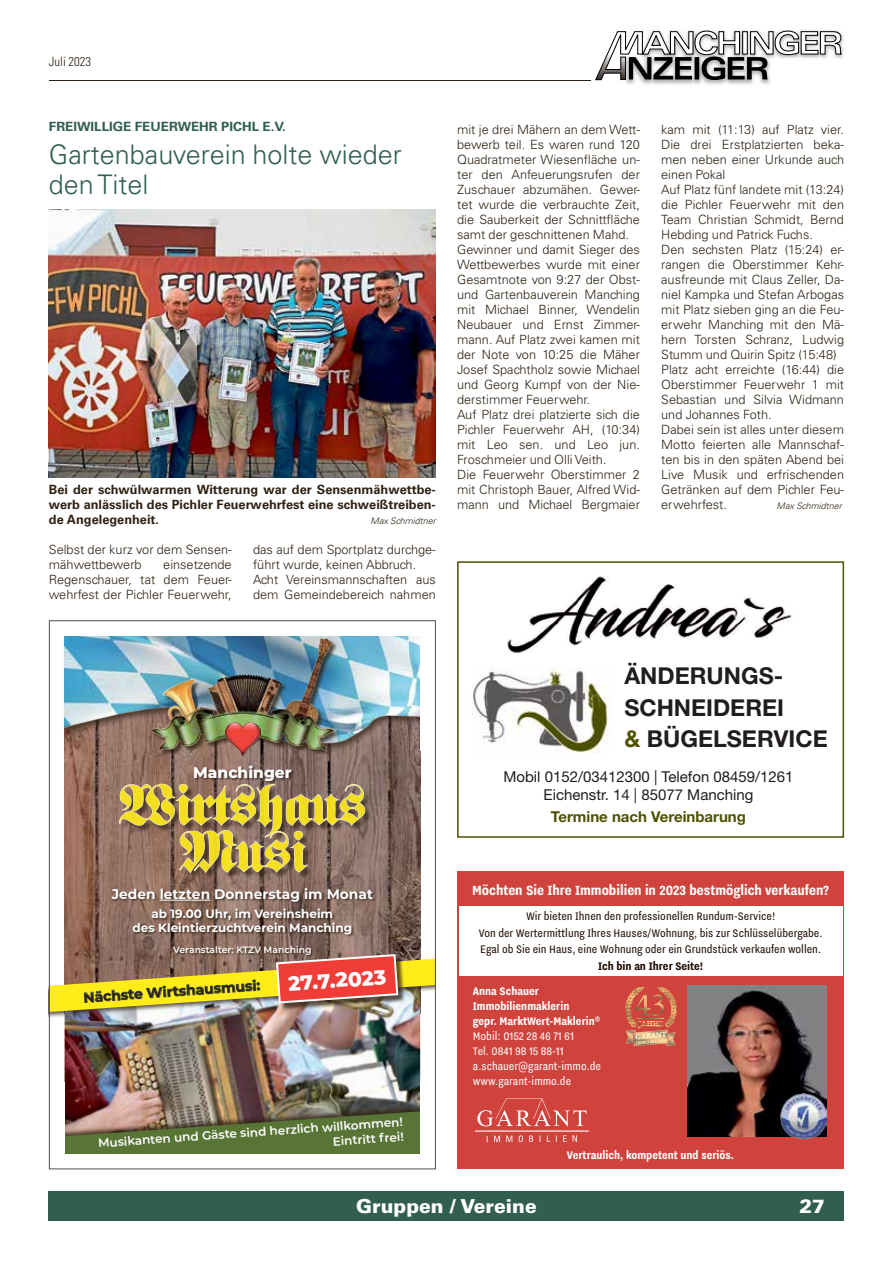
<style>
.page{position:relative;width:893px;height:1263px;background:#fff}
.page>*{position:absolute;margin:0;border:0;box-sizing:border-box;transform-origin:0 0}
.t1{font:54.75px/47px "Manorly";color:#ffec18;text-align:center}
.t2{font:300 27px/30px "Univers LT Std";color:#315e50}
.t3{font:700 23.25px/31.5px "Helvetica Neue LT Std";color:#211d1e}
.t4{font:800 20.4px "Montserrat";color:#fff}
.t5{font:900 19.2px "Univers LT Std";color:#fff}
.t6{font:700 16.5px "Nitti Grotesk Cond";color:#fff}
.t7{font:800 15.45px "Montserrat";color:#fff}
.t8{font:15px/18px "Helvetica Neue LT Std";color:#211d1e;text-align:center}
.t9{font:700 15px "Helvetica Neue LT Std";color:#4e5100}
.t10{font:700 13.8px "Montserrat";color:#fff}
.t11{font:700 13.8px "Montserrat";color:#2e2113}
.t12{font:13.5px/16.4px "Nitti Grotesk Cond";color:#1f0c00;text-align:center}
.t13{font:13.5px/15px "Nitti Grotesk Cond";color:#fff}
.t14{font:700 13.5px "Nitti Grotesk Cond";color:#fff}
.t15{font:700 13.5px "Nitti Grotesk Cond";color:#1f0c00}
.t16{font:300 12.75px/15px "Univers LT Std";color:#2e2113}
.t17{font:700 12.75px/15px "Univers LT Std";color:#2e2113;text-align:justify}
.t18{font:700 12.75px "Univers LT Std";color:#315e50;scale:1.05 1}
.t19{font:300 condensed 12.75px "Univers LT Std";color:#2e2113}
.t20{font:700 12px/13.8px "Montserrat";color:#fff;text-align:center}
.t21{font:600 12px/14.7px "Montserrat";color:#fff;text-align:right}
.t22{font:600 9.15px "Montserrat";color:#fff}
.t23{font:italic 300 9px "Univers LT Std";color:#2e2113}
.s1{color:#4e5100}
.s2{font-weight:700}
</style>
<div class="page">
<img style="left:595px;top:30px;width:249px;height:55px">
<svg style="left:595px;top:31px;width:247px;height:49px"></svg>
<hr style="left:49px;top:80px;width:542px;height:1px;background:#2e2113">
<div style="left:49px;top:1191px;width:795px;height:29px;background:#315e50"></div>
<img style="left:65px;top:753px;width:355px;height:200px">
<img style="left:65px;top:1019px;width:355px;height:85px">
<div style="left:50px;top:1104px;width:386px;height:65px;background:#2e2113;opacity:.75"></div>
<svg style="left:65px;top:1111px;width:355px;height:43px;background:#667343"></svg>
<div style="left:62px;top:635px;width:368px;height:118px;background:#2e2113;opacity:.75"></div>
<img style="left:65px;top:636px;width:355px;height:112px">
<div style="left:111px;top:887px;width:265px;height:70px;background:#2e2113;opacity:.75"></div>
<hr style="left:160px;top:900px;width:50px;height:1px;background:#fff">
<div style="left:121px;top:785px;width:252px;height:95px;background:#2e2113;opacity:.75"></div>
<svg style="left:119px;top:783px;width:247px;height:90px;background:#897267"></svg>
<div style="left:49px;top:955px;width:387px;height:64px;background:#2e2113;opacity:.75"></div>
<div style="left:194px;top:765px;width:101px;height:19px;background:#2e2113;opacity:.75"></div>
<div style="left:152px;top:639px;width:189px;height:119px;background:#2e2113;opacity:.75"></div>
<img style="left:148px;top:635px;width:188px;height:121px">
<div style="left:226px;top:723px;width:35px;height:34px;background:#2e2113;opacity:.75"></div>
<img style="left:225px;top:723px;width:35px;height:32px">
<div style="left:420px;top:627px;width:9px;height:124px;background:#fff"></div>
<img style="left:51px;top:953px;width:383px;height:59px">
<div style="left:49px;top:1154px;width:387px;height:15px;background:#fff"></div>
<div style="left:49px;top:1082px;width:16px;height:87px;background:#fff"></div>
<div style="left:420px;top:1082px;width:16px;height:87px;background:#fff"></div>
<img style="left:49px;top:209px;width:387px;height:268px">
<div style="left:457px;top:871px;width:387px;height:297px;background:#d0433d"></div>
<img style="left:688px;top:985px;width:138px;height:152px">
<hr style="left:475px;top:1131px;width:114px;height:1px;background:#fff">
<svg style="left:477px;top:1098px;width:110px;height:28px"></svg>
<hr style="left:506px;top:1098px;width:36px;height:1px;background:#fff">
<svg style="left:494px;top:1136px;width:6px;height:6px"></svg>
<svg style="left:506px;top:1136px;width:6px;height:6px"></svg>
<svg style="left:519px;top:1135px;width:4px;height:7px"></svg>
<svg style="left:529px;top:1135px;width:4px;height:7px"></svg>
<svg style="left:563px;top:1135px;width:4px;height:7px"></svg>
<svg style="left:573px;top:1135px;width:4px;height:7px"></svg>
<img style="left:781px;top:1094px;width:45px;height:45px">
<svg style="left:625px;top:987px;width:51px;height:59px"></svg>
<div style="left:459px;top:906px;width:384px;height:69px;background:#fff"></div>
<img style="left:472px;top:668px;width:137px;height:86px">
<img style="left:507px;top:576px;width:285px;height:77px">
<div style="left:457px;top:561px;width:387px;height:277px;border:1px solid #4e5100"></div>
<p class="t19" style="left:49px;top:53px;width:44px">Juli 2023</p>
<p class="t18" style="left:49px;top:119px;width:227px">FREIWILLIGE FEUERWEHR PICHL E.V.</p>
<h2 class="t2" style="left:49px;top:140px;width:354px">Gartenbauverein holte wieder den Titel</h2>
<p class="t17" style="left:49px;top:482px;width:388px">Bei der schwülwarmen Witterung war der Sensenmähwettbe&shy;werb anlässlich des Pichler Feuerwehrfest eine schweißtreiben&shy;de Angelegenheit.</p>
<p class="t23" style="left:371px;top:516px;width:67px">Max Schmidtner</p>
<p class="t16" style="left:49px;top:542px;width:184px">Selbst der kurz vor dem Sensen&shy;mähwettbewerb</p>
<p class="t16" style="left:49px;top:557px;width:184px;text-align:justify;text-indent:114px">einsetzende Regenschauer, tat dem Feuer&shy;wehrfest der Pichler Feuerwehr,</p>
<p class="t16" style="left:253px;top:542px;width:184px">das auf dem Sportplatz durchge&shy;führt wurde, keinen Abbruch.<br>Acht Vereinsmannschaften aus dem Gemeindebereich nahmen</p>
<p class="t16" style="left:457px;top:122px;width:184px">mit je drei Mähern an dem Wett&shy;bewerb teil. Es waren rund 120<br>Quadratmeter Wiesenfläche un&shy;ter den Anfeuerungsrufen der<br>Zuschauer abzumähen. Gewer&shy;tet wurde die verbrauchte Zeit, die Sauberkeit der Schnittfläche samt der geschnittenen Mahd.<br>Gewinner und damit Sieger des<br>Wettbewerbes wurde mit einer<br>Gesamtnote von 9:27 der Obst&shy;und Gartenbauverein Manching mit Michael Binner, Wendelin<br>Neubauer und Ernst Zimmer&shy;mann. Auf Platz zwei kamen mit der Note von 10:25 die Mäher<br>Josef Spachtholz sowie Michael und Georg Kumpf von der Nie&shy;derstimmer Feuerwehr.<br>Auf Platz drei platzierte sich die<br>Pichler Feuerwehr AH, (10:34) mit Leo sen. und Leo jun.<br>Froschmeier und Olli Veith.<br>Die Feuerwehr Oberstimmer 2 mit Christoph Bauer, Alfred Wid&shy;mann und Michael Bergmaier</p>
<p class="t16" style="left:661px;top:122px;width:184px">kam mit (11:13) auf Platz vier.<br>Die drei Erstplatzierten beka&shy;men neben einer Urkunde auch einen Pokal<br>Auf Platz fünf landete mit (13:24) die Pichler Feuerwehr mit den<br>Team Christian Schmidt, Bernd<br>Hebding und Patrick Fuchs.<br>Den sechsten Platz (15:24) er&shy;rangen die Oberstimmer Kehr&shy;ausfreunde mit Claus Zeller, Da&shy;niel Kampka und Stefan Arbogas mit Platz sieben ging an die Feu&shy;erwehr Manching mit den Mä&shy;hern Torsten Schranz, Ludwig<br>Stumm und Quirin Spitz (15:48)<br>Platz acht erreichte (16:44) die<br>Oberstimmer Feuerwehr 1 mit<br>Sebastian und Silvia Widmann und Johannes Foth.<br>Dabei sein ist alles unter diesem<br>Motto feierten alle Mannschaf&shy;ten bis in den späten Abend bei<br>Live Musik und erfrischenden<br>Getränken auf dem Pichler Feu&shy;erwehrfest.</p>
<p class="t23" style="left:777px;top:501px;width:67px">Max Schmidtner</p>
<p class="t7" style="left:193px;top:761px;width:100px">Manchinger</p>
<h1 class="t1" style="left:118px;top:781px;width:249px">Wirtshaus<br>Musi</h1>
<p class="t10" style="left:112px;top:884px;width:263px">Jeden letzten Donnerstag im Monat</p>
<p class="t20" style="left:133px;top:906px;width:221px">ab 19.00 Uhr, im Vereinsheim<br>des Kleintierzuchtverein Manching</p>
<p class="t22" style="left:173px;top:943px;width:140px">Veranstalter: KTZV Manching</p>
<p class="t11" style="left:83px;top:988px;width:179px;rotate:-4deg">Nächste Wirtshausmusi:</p>
<h3 class="t4" style="left:287px;top:968px;width:100px;rotate:-4deg">27.7.2023</h3>
<p class="t21" style="left:98px;top:1135px;width:307px;rotate:-4deg">Musikanten und Gäste sind herzlich willkommen!<br>Eintritt frei!</p>
<h3 class="t3" style="left:624px;top:660px;width:205px">ÄNDERUNGS-<br>SCHNEIDEREI<br><span class="s1">&amp;</span> BÜGELSERVICE</h3>
<p class="t8" style="left:503px;top:767px;width:292px">Mobil 0152/03412300 | Telefon 08459/1261<br>Eichenstr. 14 | 85077 Manching</p>
<p class="t9" style="left:551px;top:807px;width:196px">Termine nach Vereinbarung</p>
<p class="t6" style="left:472px;top:881px;width:359px">Möchten Sie Ihre Immobilien in 2023 bestmöglich verkaufen?</p>
<p class="t12" style="left:479px;top:908px;width:345px">Wir bieten Ihnen den professionellen Rundum-Service!<br>Von der Wertermittlung Ihres Hauses/Wohnung, bis zur Schlüsselübergabe.<br>Egal ob Sie ein Haus, eine Wohnung oder ein Grundstück verkaufen wollen.</p>
<p class="t15" style="left:598px;top:958px;width:107px">Ich bin an Ihrer Seite!</p>
<p class="t13" style="left:473px;top:984px;width:130px"><span class="s2">Anna Schauer<br>Immobilienmaklerin<br>gepr. MarktWert-Maklerin</span>®<br>Mobil: 0152 28 46 71 61<br>Tel. 0841 98 15 88-11 a.schauer@garant-immo.de www.garant-immo.de</p>
<p class="t14" style="left:567px;top:1148px;width:169px">Vertraulich, kompetent und seriös.</p>
<h3 class="t5" style="left:356px;top:1193px;width:182px">Gruppen / Vereine</h3>
<h3 class="t5" style="left:799px;top:1193px;width:27px">27</h3>
</div>
